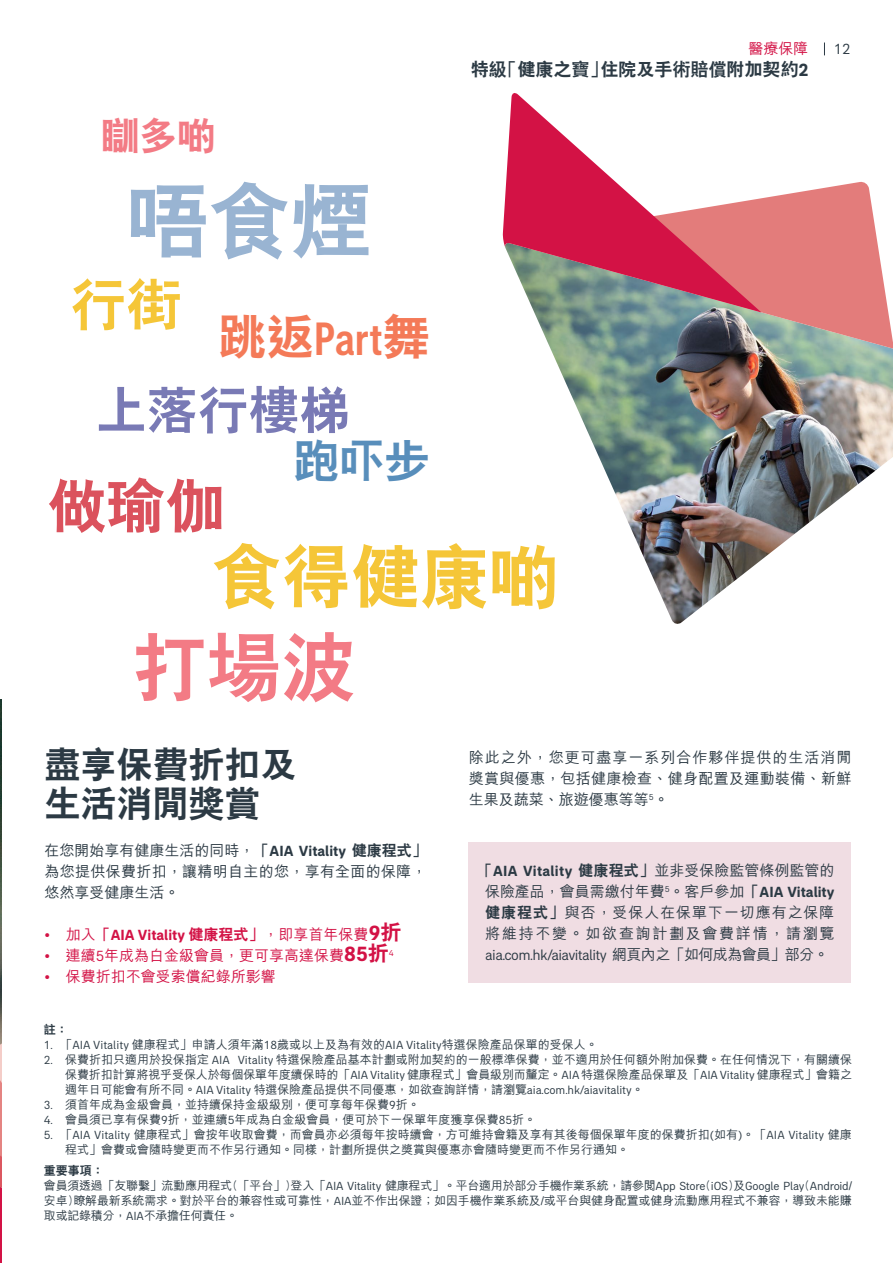
<style>
.page{position:relative;width:893px;height:1263px;background:#fff}
.page>*{position:absolute;margin:0;border:0;box-sizing:border-box;transform-origin:0 0}
.t1{font:800 81.45px "C Hei 2 HK";color:#99b4d2}
.t2{font:800 74.55px "C Hei 2 HK";color:#f37b85}
.t3{font:800 69.3px "C Hei 2 HK";color:#f5c638}
.t4{font:800 59.1px "C Hei 2 HK";color:#db525d}
.t5{font:800 55.8px "C Hei 2 HK";color:#f5c638}
.t6{font:800 50.7px "C Hei 2 HK";color:#6a6bad}
.t7{font:500 condensed 47.7px "AIA Everest";color:#f47a58}
.t8{font:800 45.3px "C Hei 2 HK";color:#588ebb}
.t9{font:800 38.25px "C Hei 2 HK";color:#f37b85}
.t10{font:800 36px/39px "C Hei 2 HK";color:#2c3a44}
.t11{font:800 18px "C Hei 2 HK";color:#2c3a44}
.t12{font:500 15px/21px "M Hei HK";letter-spacing:.02em;color:#2c3a44;text-align:justify}
.t13{font:500 15px/21px "M Hei HK";letter-spacing:.06em;color:#2c3a44;text-align:center}
.t14{font:500 15px "M Hei HK";color:#d31245}
.t15{font:15px "AIA Everest";letter-spacing:-.04em;color:#2c3a44}
.t16{font:700 15px "AIA Everest";color:#d31245}
.t17{font:500 12px/15px "M Hei HK";color:#2c3a44;text-align:justify}
.t18{font:800 12px "C Hei 2 HK";color:#2c3a44}
.t19{font:8.7px "AIA Everest";color:#d31245}
.s1{font-family:"C Hei 2 HK";font-weight:800;font-stretch:normal}
.s2{font-family:"AIA Everest";font-weight:700}
.s3{font-family:"C Hei 2 HK";font-weight:800}
.s4{font-family:"M Hei HK";font-weight:500}
.s5{font-size:21px}
.s6{font-family:"C Hei 2 HK";font-weight:800;font-size:21px}
.s7{font-family:"AIA Everest";font-weight:400}
.s8{font-family:"AIA Everest";font-weight:700;font-size:21px}
</style>
<div class="page">
<img style="left:0;top:700px;width:1px;height:225px">
<svg style="left:0;top:925px;width:1px;height:338px"></svg>
<div style="left:468px;top:842px;width:383px;height:141px;background:#f0dde3"></div>
<img style="left:550px;top:349px;width:343px;height:275px">
<svg style="left:534px;top:181px;width:359px;height:168px;background:#c1918f"></svg>
<svg style="left:503px;top:93px;width:258px;height:219px"></svg>
<svg style="left:824px;top:43px;width:1px;height:12px"></svg>
<h3 class="t9" style="left:101px;top:110px;width:116px">瞓多啲</h3>
<h1 class="t1" style="left:127px;top:167px;width:246px">唔食煙</h1>
<h3 class="t5" style="left:70px;top:268px;width:113px">行街</h3>
<h3 class="t7" style="left:219px;top:312px;width:213px"><span class="s1">跳返</span>Part<span class="s1">舞</span></h3>
<h3 class="t6" style="left:96px;top:376px;width:255px">上落行樓梯</h3>
<p class="t14" style="left:748px;top:38px;width:61px">醫療保障</p>
<p class="t15" style="left:834px;top:41px;width:18px">12</p>
<h3 class="t11" style="left:471px;top:58px;width:339px">特級「健康之寶」住院及手術賠償附加契約<span class="s2">2</span></h3>
<h3 class="t8" style="left:294px;top:431px;width:137px">跑吓步</h3>
<h3 class="t4" style="left:47px;top:467px;width:179px">做瑜伽</h3>
<h3 class="t3" style="left:212px;top:531px;width:348px">食得健康啲</h3>
<h2 class="t2" style="left:132px;top:618px;width:225px">打場波</h2>
<h3 class="t10" style="left:45px;top:745px;width:253px">盡享保費折扣及生活消閒獎賞</h3>
<p class="t12" style="left:45px;top:839px;width:384px">在您開始享有健康生活的同時，<span class="s3">「</span><span class="s2">AIA Vitality</span> <span class="s3">健康程式」</span>為您提供保費折扣，讓精明自主的您，享有全面的保障，悠然享受健康生活。</p>
<p class="t16" style="left:45px;top:926px;width:358px">• <span class="s4">加入</span><span class="s3">「</span>AIA Vitality <span class="s3">健康程式」</span><span class="s4">，即享首年保費</span><span class="s5">9</span><span class="s6">折</span></p>
<p class="t14" style="left:45px;top:944px;width:346px"><span class="s7">•</span> 連續<span class="s7">5</span>年成為白金級會員，更可享高達保費<span class="s8">85</span><span class="s6">折</span></p>
<p class="t19" style="left:389px;top:948px;width:6px">4</p>
<p class="t14" style="left:45px;top:965px;width:233px"><span class="s7">•</span> 保費折扣不會受索償紀錄所影響</p>
<p class="t12" style="left:469px;top:746px;width:384px">除此之外，您更可盡享一系列合作夥伴提供的生活消閒獎賞與優惠，包括健康檢查、健身配置及運動裝備、新鮮生果及蔬菜、旅遊優惠等等<sup>5</sup>。</p>
<p class="t13" style="left:478px;top:858px;width:358px"><span class="s3">「</span><span class="s2">AIA Vitality</span> <span class="s3">健康程式」</span>並非受保險監管條例監管的保險產品，會員需繳付年費<sup>5</sup>。客戶參加<span class="s3">「</span><span class="s2">AIA Vitality</span><span class="s3">健康程式」</span>與否，受保人在保單下一切應有之保障將維持不變。如欲查詢計劃及會費詳情，請瀏覽</p>
<p class="t15" style="left:485px;top:946px;width:345px">aia.com.hk/aiavitality <span class="s4">網頁內之「如何成為會員」部分。</span></p>
<p class="t18" style="left:44px;top:1021px;width:25px">註：</p>
<p class="t17" style="left:44px;top:1036px;width:555px"><span class="s7">1.</span> 「<span class="s7">AIA Vitality</span> 健康程式」申請人須年滿<span class="s7">18</span>歲或以上及為有效的<span class="s7">AIA Vitality</span>特選保險產品保單的受保人。</p>
<p class="t17" style="left:65px;top:1051px;width:788px;text-indent:-21px"><span class="s7">2.</span> 保費折扣只適用於投保指定 <span class="s7">AIA Vitality</span> 特選保險產品基本計劃或附加契約的一般標準保費，並不適用於任何額外附加保費。在任何情況下，有關續保保費折扣計算將視乎受保人於每個保單年度續保時的「<span class="s7">AIA Vitality</span> 健康程式」會員級別而釐定。<span class="s7">AIA</span> 特選保險產品保單及「<span class="s7">AIA Vitality</span> 健康程式」會籍之週年日可能會有所不同。<span class="s7">AIA Vitality</span> 特選保險產品提供不同優惠，如欲查詢詳情，請瀏覽<span class="s7">aia.com.hk/aiavitality</span>。</p>
<p class="t17" style="left:44px;top:1096px;width:377px"><span class="s7">3.</span> 須首年成為金級會員，並持續保持金級級別，便可享每年保費<span class="s7">9</span>折。</p>
<p class="t17" style="left:44px;top:1111px;width:494px"><span class="s7">4.</span> 會員須已享有保費<span class="s7">9</span>折，並連續<span class="s7">5</span>年成為白金級會員，便可於下一保單年度獲享保費<span class="s7">85</span>折。</p>
<p class="t17" style="left:65px;top:1126px;width:788px;text-indent:-21px"><span class="s7">5.</span> 「<span class="s7">AIA Vitality</span> 健康程式」會按年收取會費，而會員亦必須每年按時續會，方可維持會籍及享有其後每個保單年度的保費折扣<span class="s7">(</span>如有<span class="s7">)</span>。「<span class="s7">AIA Vitality</span> 健康程式」會費或會隨時變更而不作另行通知。同樣，計劃所提供之獎賞與優惠亦會隨時變更而不作另行通知。</p>
<p class="t18" style="left:44px;top:1162px;width:61px">重要事項：</p>
<p class="t17" style="left:44px;top:1177px;width:810px">會員須透過「友聯繫」流動應用程式(「平台」)登入「<span class="s7">AIA Vitality</span> 健康程式」。平台適用於部分手機作業系統，請參閱<span class="s7">App Store</span>(<span class="s7">iOS</span>)及<span class="s7">Google Play</span>(<span class="s7">Android</span>/安卓)瞭解最新系統需求。對於平台的兼容性或可靠性，<span class="s7">AIA</span>並不作出保證；如因手機作業系統及/或平台與健身配置或健身流動應用程式不兼容，導致未能賺取或記錄積分，<span class="s7">AIA</span>不承擔任何責任。</p>
</div>
